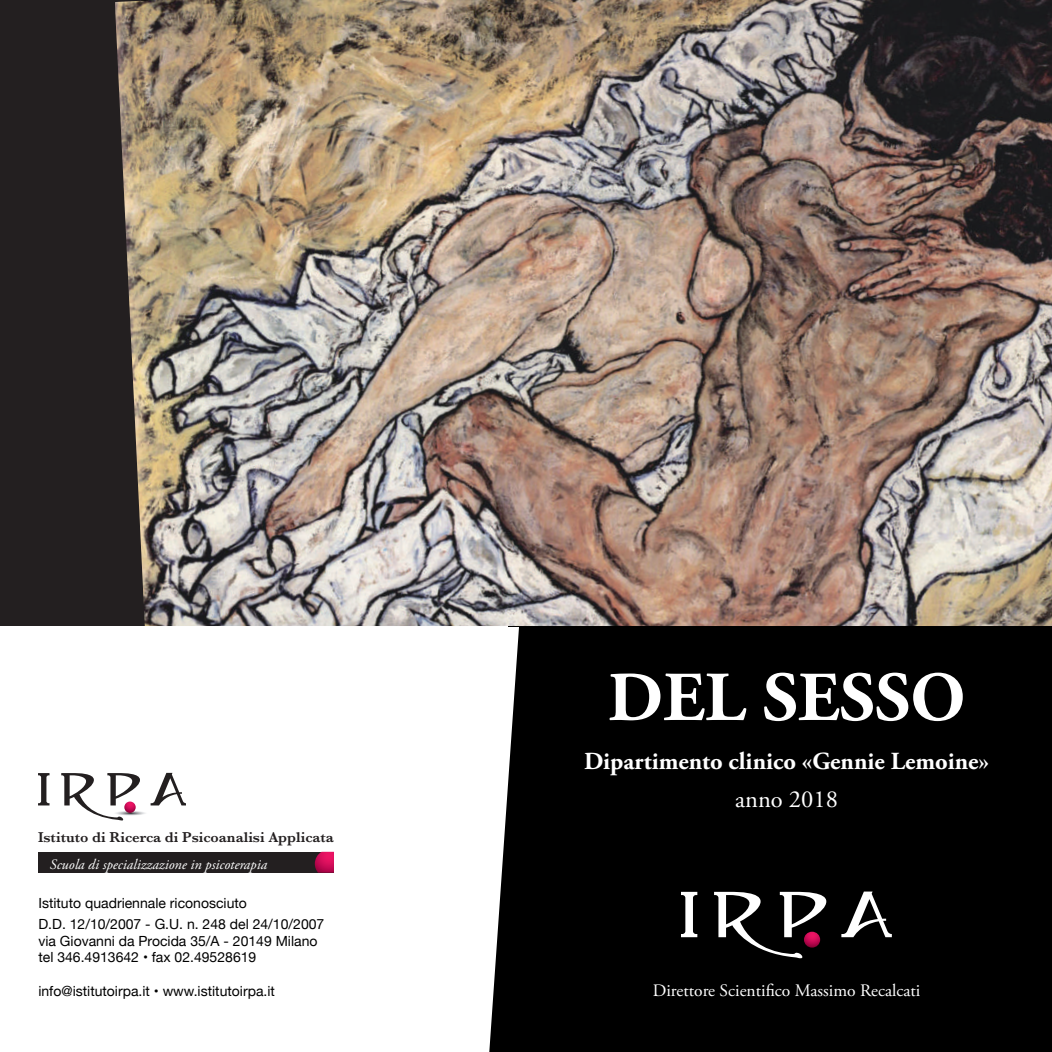
<style>
.page{position:relative;width:1052px;height:1052px;background:#fff}
.page>*{position:absolute;margin:0;border:0;box-sizing:border-box;transform-origin:0 0}
.t1{font:700 70px "Adobe Garamond Pro";color:#fff}
.t2{font:700 24.5px "Adobe Garamond Pro";color:#fff}
.t3{font:24.5px "Adobe Garamond Pro";color:#fff}
.t4{font:17.5px "Adobe Garamond Pro";color:#fff}
.t5{font:600 14.7px "Baskerville";color:#231f20}
.t6{font:italic 14.35px "Adobe Garamond Pro";color:#fff}
.t7{font:14px/21px "Helvetica Neue";color:#000}
</style>
<div class="page">
<div style="left:489px;top:626px;width:563px;height:426px;background:#000"></div>
<svg style="left:681px;top:892px;width:16px;height:45px"></svg>
<svg style="left:714px;top:892px;width:112px;height:66px"></svg>
<svg style="left:841px;top:891px;width:51px;height:46px"></svg>
<div style="left:0;top:0;width:115px;height:626px;background:#231f20"></div>
<div style="left:0;top:626px;width:507px;height:115px;background:#fff"></div>
<img style="left:115px;top:0;width:937px;height:626px">
<div style="left:38px;top:852px;width:296px;height:20px;background:#231f20"></div>
<svg style="left:315px;top:852px;width:19px;height:20px"></svg>
<svg style="left:38px;top:773px;width:12px;height:32px"></svg>
<svg style="left:61px;top:773px;width:125px;height:47px"></svg>
<p class="t5" style="left:38px;top:828px;width:297px">Istituto di Ricerca di Psicoanalisi Applicata</p>
<p class="t6" style="left:50px;top:856px;width:219px">Scuola di specializzazione in psicoterapia</p>
<p class="t7" style="left:38px;top:893px;width:287px">Istituto quadriennale riconosciuto<br>D.D. 12/10/2007 - G.U. n. 248 del 24/10/2007</p>
<p class="t7" style="left:38px;top:933px;width:281px;line-height:16.8px">via Giovanni da Procida 35/A - 20149 Milano tel 346.4913642 • fax 02.49528619</p>
<p class="t7" style="left:38px;top:981px;width:238px">info@istitutoirpa.it • www.istitutoirpa.it</p>
<h1 class="t1" style="left:608px;top:657px;width:359px">DEL SESSO</h1>
<h2 class="t2" style="left:584px;top:747px;width:406px">Dipartimento clinico «Gennie Lemoine»</h2>
<h2 class="t3" style="left:735px;top:785px;width:104px">anno 2018</h2>
<p class="t4" style="left:653px;top:980px;width:269px">Direttore Scientifico Massimo Recalcati</p>
</div>
